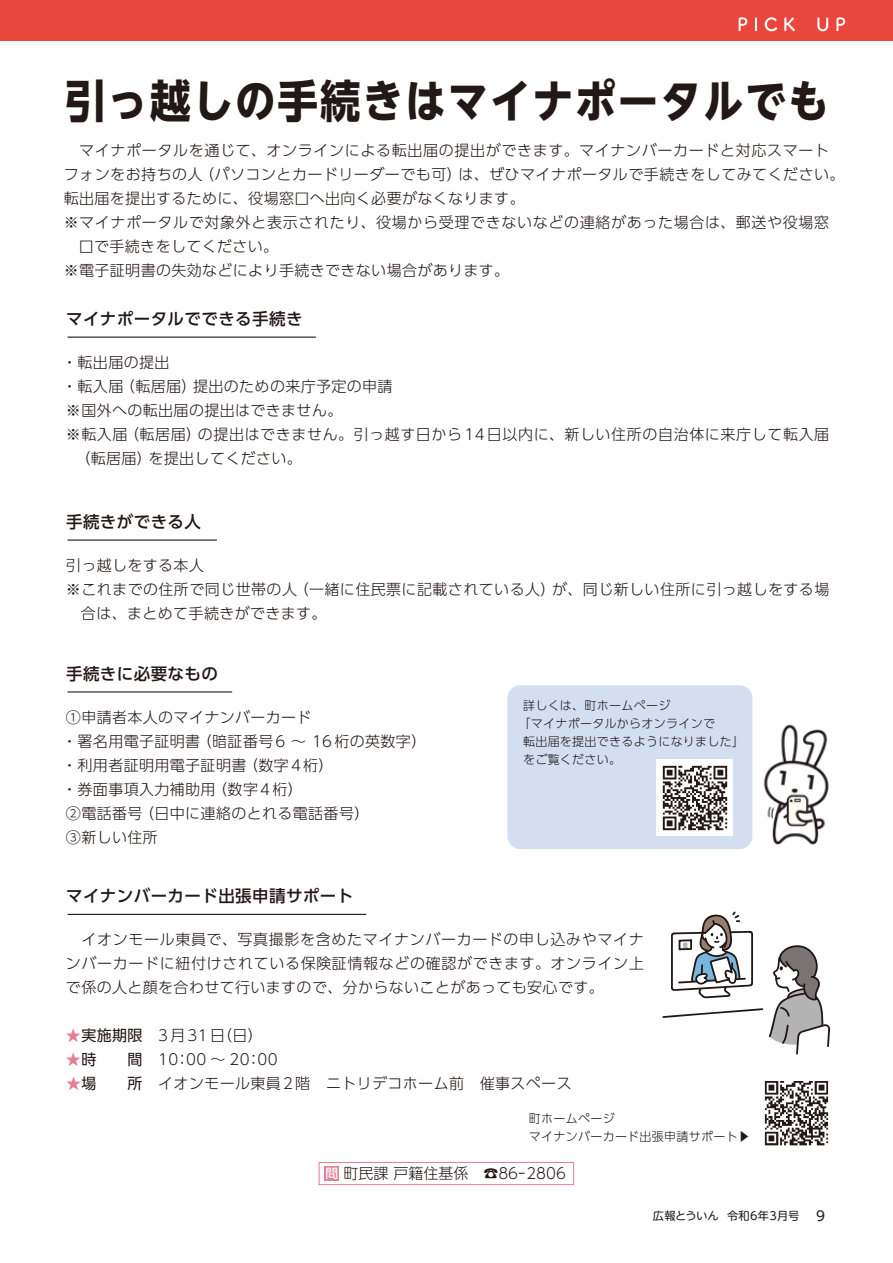
<style>
.page{position:relative;width:893px;height:1263px;background:#fff}
.page>*{position:absolute;margin:0;border:0;box-sizing:border-box;transform-origin:0 0}
.t1{font:700 45px "UD Shin Go NT Pro";letter-spacing:.05em;color:#221815;scale:.9 1}
.t2{font:500 16.5px "UD Shin Go Pro";letter-spacing:.025em;color:#221815}
.t3{font:300 15px/24px "UD Shin Go Pro";letter-spacing:.025em;color:#221815}
.t4{font:300 15px "UD Shin Go Pro";letter-spacing:.045em;color:#221815}
.t5{font:300 15px "UD Shin Go Pro";color:#221815}
.t6{font:500 12.75px "UD Shin Go Pro";color:#fff}
.t7{font:300 12px/18px "UD Shin Go Pro";letter-spacing:.025em;color:#221815}
.t8{font:11.25px "UD Shin M Go Pro";letter-spacing:.025em;color:#221815}
.s1{font-weight:400;color:#e37f93}
.s2{font-weight:400}
.s3{font-size:13.5px}
</style>
<div class="page">
<img style="left:764px;top:1081px;width:65px;height:65px">
<img style="left:747px;top:718px;width:82px;height:129px">
<div style="left:0;top:0;width:893px;height:40px;background:#e9473c"></div>
<svg style="left:739px;top:17px;width:106px;height:14px"></svg>
<div style="left:325px;top:1166px;width:14px;height:15px;background:#e37f93"></div>
<div style="left:319px;top:1162px;width:255px;height:23px;border:1px solid #e37f93"></div>
<hr style="left:68px;top:337px;width:248px;height:1px;background:#221815">
<hr style="left:68px;top:539px;width:149px;height:2px;background:#221815">
<hr style="left:68px;top:691px;width:164px;height:1px;background:#221815">
<hr style="left:68px;top:914px;width:298px;height:1px;background:#221815">
<svg style="left:662px;top:1008px;width:101px;height:10px"></svg>
<svg style="left:769px;top:945px;width:62px;height:110px"></svg>
<svg style="left:671px;top:912px;width:82px;height:86px"></svg>
<div style="left:507px;top:685px;width:245px;height:164px;background:#d3def1;border-radius:13px"></div>
<div style="left:656px;top:759px;width:77px;height:77px;background:#fff"></div>
<img style="left:662px;top:765px;width:66px;height:66px">
<h1 class="t1" style="left:65px;top:64px;width:850px">引っ越しの手続きはマイナポータルでも</h1>
<p class="t4" style="left:64px;top:138px;width:767px">　マイナポータルを通じて、オンラインによる転出届の提出ができます。マイナンバーカードと対応スマート</p>
<p class="t3" style="left:64px;top:162px;width:782px">フォンをお持ちの人（パソコンとカードリーダーでも可）は、ぜひマイナポータルで手続きをしてみてください。</p>
<p class="t3" style="left:64px;top:186px;width:462px">転出届を提出するために、役場窓口へ出向く必要がなくなります。</p>
<p class="t4" style="left:64px;top:210px;width:767px">※マイナポータルで対象外と表示されたり、役場から受理できないなどの連絡があった場合は、郵送や役場窓</p>
<p class="t3" style="left:79px;top:234px;width:201px">口で手続きをしてください。</p>
<p class="t3" style="left:64px;top:258px;width:447px">※電子証明書の失効などにより手続きできない場合があります。</p>
<p class="t2" style="left:66px;top:305px;width:238px">マイナポータルでできる手続き</p>
<p class="t3" style="left:62px;top:350px;width:109px">・転出届の提出</p>
<p class="t3" style="left:62px;top:374px;width:332px">・転入届（転居届）提出のための来庁予定の申請</p>
<p class="t3" style="left:66px;top:398px;width:278px">※国外への転出届の提出はできません。</p>
<p class="t3" style="left:66px;top:422px;width:765px">※転入届（転居届）の提出はできません。引っ越す日から14日以内に、新しい住所の自治体に来庁して転入届</p>
<p class="t3" style="left:75px;top:446px;width:228px">（転居届）を提出してください。</p>
<p class="t2" style="left:66px;top:508px;width:136px">手続きができる人</p>
<p class="t3" style="left:66px;top:552px;width:140px">引っ越しをする本人</p>
<p class="t3" style="left:66px;top:576px;width:765px">※これまでの住所で同じ世帯の人（一緒に住民票に記載されている人）が、同じ新しい住所に引っ越しをする場</p>
<p class="t3" style="left:81px;top:600px;width:247px">合は、まとめて手続きができます。</p>
<p class="t2" style="left:66px;top:660px;width:153px">手続きに必要なもの</p>
<p class="t3" style="left:62px;top:704px;width:366px">①申請者本人のマイナンバーカード<br>・署名用電子証明書（暗証番号6 ～ 16桁の英数字）・利用者証明用電子証明書（数字4桁）<br>・券面事項入力補助用（数字4桁）<br>②電話番号（日中に連絡のとれる電話番号）<br>③新しい住所</p>
<p class="t2" style="left:66px;top:883px;width:289px">マイナンバーカード出張申請サポート</p>
<p class="t7" style="left:523px;top:696px;width:149px">詳しくは、町ホームページ</p>
<p class="t7" style="left:519px;top:714px;width:198px">「マイナポータルからオンラインで</p>
<p class="t7" style="left:523px;top:732px;width:223px">転出届を提出できるようになりました」</p>
<p class="t7" style="left:523px;top:750px;width:100px">をご覧ください。</p>
<p class="t3" style="left:66px;top:927px;width:579px;text-align:justify">　イオンモール東員で、写真撮影を含めたマイナンバーカードの申し込みやマイナンバーカードに紐付けされている保険証情報などの確認ができます。オンライン上で係の人と顔を合わせて行いますので、分からないことがあっても安心です。</p>
<p class="t3" style="left:66px;top:1023px;width:198px"><span class="s1">★</span><span class="s2">実施期限</span> 3月31日（日）</p>
<p class="t3" style="left:66px;top:1047px;width:213px"><span class="s1">★</span><span class="s2">時　　間</span> 10：00 ～ 20：00</p>
<p class="t3" style="left:66px;top:1071px;width:507px"><span class="s1">★</span><span class="s2">場　　所</span>　イオンモール東員2階　ニトリデコホーム前　催事スペース</p>
<p class="t7" style="left:529px;top:1109px;width:223px">町ホームページ<br>マイナンバーカード出張申請サポート▶</p>
<p class="t5" style="left:343px;top:1161px;width:224px">町民課 戸籍住基係　☎86ｰ2806</p>
<p class="t6" style="left:325px;top:1163px;width:13px">問</p>
<p class="t8" style="left:653px;top:1207px;width:174px">広報とういん 令和6年3月号 <span class="s3">9</span></p>
</div>
